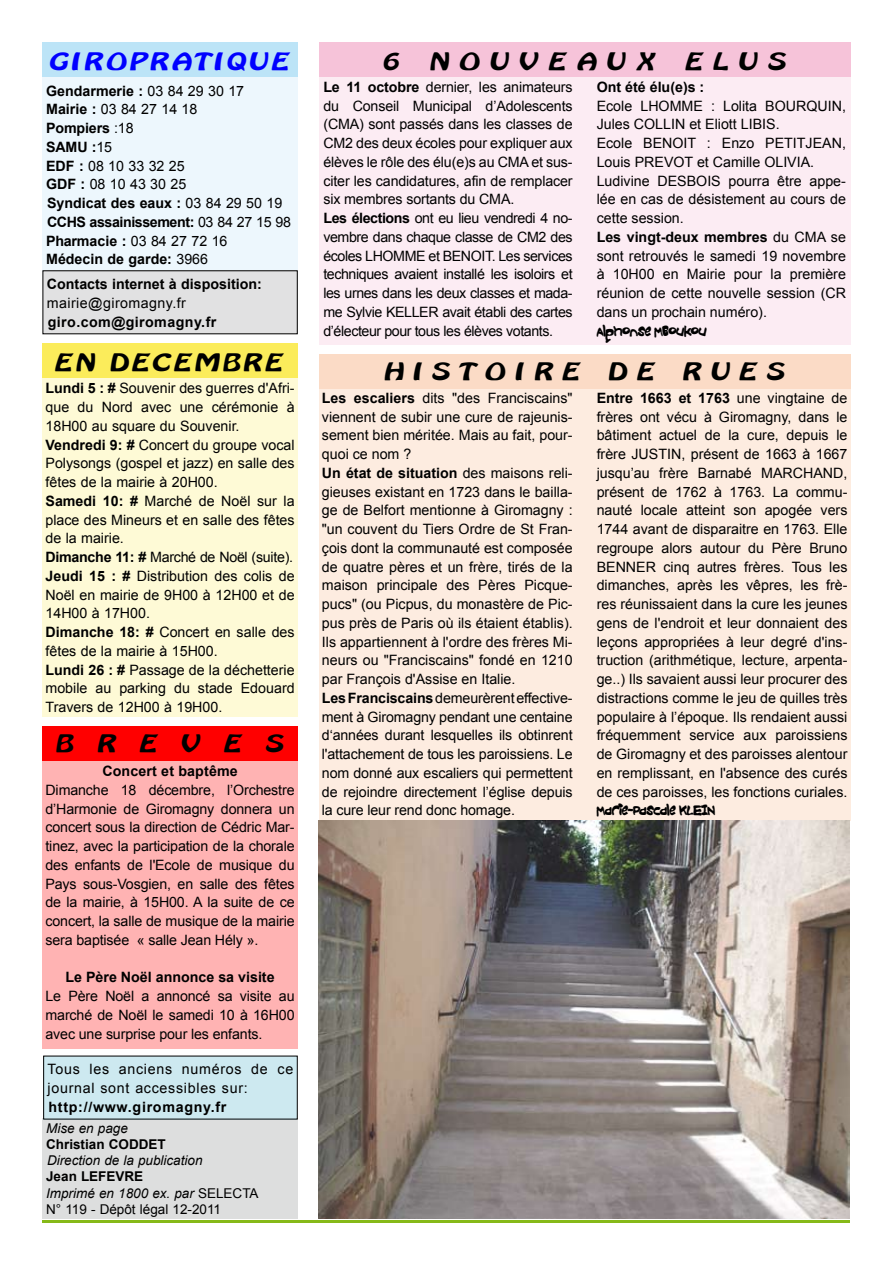
<style>
.page{position:relative;width:893px;height:1263px;background:#fff}
.page>*{position:absolute;margin:0;border:0;box-sizing:border-box;transform-origin:0 0}
.t1{font:21px "BATAVIA";letter-spacing:.54em;color:#000}
.t2{font:21px "BATAVIA";letter-spacing:.5em;color:#000100}
.t3{font:21px "BATAVIA";letter-spacing:.2em;color:#00f}
.t4{font:14.25px/18.8px "Arial";color:#000}
.t5{font:14.25px/18.8px "Arial";letter-spacing:-.03em;color:#000}
.t6{font:700 14.25px/18.8px "Arial";color:#000}
.t7{font:14.25px/18.8px "Arial";letter-spacing:.05em;color:#000}
.t8{font:14.25px "Croobie";color:#000}
.t9{font:700 14.25px "Arial";letter-spacing:.05em;color:#000}
.t10{font:700 14.25px "Arial";letter-spacing:.03em;color:#000}
.t11{font:14.25px "Arial";letter-spacing:.03em;color:#000}
.t12{font:13.5px/16.2px "Arial";color:#000}
.t13{font:italic 13.5px "Arial";color:#000}
.t14{font:700 13.5px "Arial";color:#000}
.s1{font-weight:400}
.s2{font-weight:700}
.s3{font-style:italic}
</style>
<div class="page">
<div style="left:43px;top:76px;width:255px;height:196px;background:#edf7fd"></div>
<div style="left:43px;top:271px;width:254px;height:63px;background:#e1e1e2"></div>
<div style="left:43px;top:1118px;width:255px;height:101px;background:#dddede"></div>
<div style="left:43px;top:43px;width:255px;height:34px;background:#bce4f7"></div>
<div style="left:44px;top:1056px;width:253px;height:63px;background:#cde9f0"></div>
<hr style="left:43px;top:1220px;width:807px;height:3px;background:#86b918">
<div style="left:43px;top:378px;width:255px;height:339px;background:#fefad6"></div>
<div style="left:43px;top:343px;width:255px;height:34px;background:#fbec5b"></div>
<div style="left:43px;top:761px;width:255px;height:287px;background:#ffb3b3"></div>
<div style="left:43px;top:726px;width:255px;height:34px;background:#f00"></div>
<div style="left:319px;top:388px;width:531px;height:433px;background:#fdece0"></div>
<div style="left:319px;top:354px;width:531px;height:34px;background:#fbdbc6"></div>
<img style="left:319px;top:821px;width:531px;height:398px">
<div style="left:319px;top:75px;width:531px;height:270px;background:#fcecf3"></div>
<div style="left:319px;top:43px;width:531px;height:34px;background:#f6c3d9"></div>
<h1 class="t3" style="left:51px;top:46px;width:221px">GIR OPRA TIQUE</h1>
<p class="t6" style="left:46px;top:82px;width:246px">Gendarmerie : <span class="s1">03 84 29 30 17<br></span>Mairie : <span class="s1">03 84 27 14 18<br></span>Pompiers <span class="s1">:18<br></span>SAMU :<span class="s1">15<br></span>EDF : <span class="s1">08 10 33 32 25<br></span>GDF : <span class="s1">08 10 43 30 25<br></span>Syndicat des eaux : <span class="s1">03 84 29 50 19<br></span>CCHS assainissement: <span class="s1">03 84 27 15 98<br></span>Pharmacie : <span class="s1">03 84 27 72 16<br></span>Médecin de garde: <span class="s1">3966</span></p>
<p class="t6" style="left:47px;top:275px;width:216px">Contacts internet à disposition:</p>
<p class="t11" style="left:47px;top:293px;width:141px">mairie@giromagny.fr</p>
<p class="t10" style="left:48px;top:312px;width:170px">giro.com@giromagny.fr</p>
<h1 class="t1" style="left:56px;top:346px;width:210px">EN DE CEMBRE</h1>
<p class="t4" style="left:45px;top:379px;width:251px"><span class="s2">Lundi 5 : #</span> Souvenir des guerres d'Afri&shy;que du Nord avec une cérémonie à<br>18H00 au square du Souvenir.<br><span class="s2">Vendredi 9: #</span> Concert du groupe vocal<br>Polysongs (gospel et jazz) en salle des fêtes de la mairie à 20H00.<br><span class="s2">Samedi 10: #</span> Marché de Noël sur la place des Mineurs et en salle des fêtes de la mairie.<br><span class="s2">Dimanche 11: #</span> Marché de Noël (suite).<br><span class="s2">Jeudi 15 : #</span> Distribution des colis de<br>Noël en mairie de 9H00 à 12H00 et de<br>14H00 à 17H00.<br><span class="s2">Dimanche 18: #</span> Concert en salle des fêtes de la mairie à 15H00.<br><span class="s2">Lundi 26 : #</span> Passage de la déchetterie mobile au parking du stade Edouard<br>Travers de 12H00 à 19H00.</p>
<h1 class="t2" style="left:57px;top:728px;width:73px">B RE</h1>
<h1 class="t2" style="left:182px;top:728px;width:102px">VES</h1>
<p class="t6" style="left:102px;top:762px;width:137px">Concert et baptême</p>
<p class="t4" style="left:45px;top:780px;width:251px;text-align:justify">Dimanche 18 décembre, l’Orchestre d’Harmonie de Giromagny donnera un concert sous la direction de Cédric Mar&shy;tinez, avec la participation de la chorale des enfants de l'Ecole de musique du Pays sous-Vosgien, en salle des fêtes de la mairie, à 15H00. A la suite de ce concert, la salle de musique de la mairie sera baptisée « salle Jean Hély ».</p>
<p class="t6" style="left:66px;top:968px;width:211px">Le Père Noël annonce sa visite</p>
<p class="t4" style="left:45px;top:987px;width:251px;text-align:justify">Le Père Noël a annoncé sa visite au marché de Noël le samedi 10 à 16H00 avec une surprise pour les enfants.</p>
<p class="t7" style="left:48px;top:1060px;width:247px">Tous les anciens numéros de ce journal sont accessibles sur:</p>
<p class="t9" style="left:48px;top:1097px;width:179px">http://www.giromagny.fr</p>
<p class="t13" style="left:46px;top:1119px;width:83px">Mise en page</p>
<p class="t14" style="left:46px;top:1135px;width:121px">Christian CODDET</p>
<p class="t13" style="left:47px;top:1152px;width:157px">Direction de la publication</p>
<p class="t12" style="left:46px;top:1168px;width:214px"><span class="s2">Jean LEFEVRE<br></span><span class="s3">Imprimé en 1800 ex. par</span> SELECTA<br>N° 119 - Dépôt légal 12-2011</p>
<h1 class="t1" style="left:384px;top:46px;width:18px">6</h1>
<h1 class="t1" style="left:431px;top:46px;width:146px">NOUVEAU</h1>
<h1 class="t1" style="left:637px;top:46px;width:20px">X</h1>
<h1 class="t1" style="left:687px;top:46px;width:101px">ELUS</h1>
<p class="t5" style="left:323px;top:78px;width:251px"><span class="s2">Le 11 octobre</span> dernier, les animateurs du Conseil Municipal d’Adolescents (CMA) sont passés dans les classes de CM2 des deux écoles pour expliquer aux élèves le rôle des élu(e)s au CMA et sus&shy;citer les candidatures, afin de remplacer six membres sortants du CMA.<br><span class="s2">Les élections</span> ont eu lieu vendredi 4 no&shy;vembre dans chaque classe de CM2 des écoles LHOMME et BENOIT. Les services techniques avaient installé les isoloirs et les urnes dans les deux classes et mada&shy;me Sylvie KELLER avait établi des cartes d’électeur pour tous les élèves votants.</p>
<p class="t6" style="left:597px;top:78px;width:109px">Ont été élu(e)s :</p>
<p class="t4" style="left:597px;top:96px;width:251px">Ecole LHOMME : Lolita BOURQUIN,<br>Jules COLLIN et Eliott LIBIS.<br>Ecole BENOIT : Enzo PETITJEAN,<br>Louis PREVOT et Camille OLIVIA.<br>Ludivine DESBOIS pourra être appe&shy;lée en cas de désistement au cours de cette session.<br><span class="s2">Les vingt-deux membres</span> du CMA se sont retrouvés le samedi 19 novembre à 10H00 en Mairie pour la première réunion de cette nouvelle session (CR dans un prochain numéro).</p>
<p class="t8" style="left:597px;top:322px;width:111px">Alphonse MBoukou</p>
<h1 class="t2" style="left:385px;top:355px;width:154px">HISTOIRE</h1>
<h1 class="t2" style="left:609px;top:355px;width:25px">DE</h1>
<h1 class="t2" style="left:684px;top:355px;width:26px">RUE</h1>
<h1 class="t2" style="left:768px;top:355px;width:18px">S</h1>
<p class="t4" style="left:322px;top:389px;width:252px"><span class="s2">Les escaliers</span> dits "des Franciscains" viennent de subir une cure de rajeunis&shy;sement bien méritée. Mais au fait, pour&shy;quoi ce nom ?<br><span class="s2">Un état de situation</span> des maisons reli&shy;gieuses existant en 1723 dans le bailla&shy;ge de Belfort mentionne à Giromagny : "un couvent du Tiers Ordre de St Fran&shy;çois dont la communauté est composée de quatre pères et un frère, tirés de la maison principale des Pères Picque&shy;pucs" (ou Picpus, du monastère de Pic&shy;pus près de Paris où ils étaient établis).<br>Ils appartiennent à l'ordre des frères Mi&shy;neurs ou "Franciscains" fondé en 1210 par François d'Assise en Italie.<br><span class="s2">Les Franciscains</span> demeurèrent effective&shy;ment à Giromagny pendant une centaine d‘années durant lesquelles ils obtinrent l'attachement de tous les paroissiens. Le nom donné aux escaliers qui permettent de rejoindre directement l’église depuis la cure leur rend donc homage.</p>
<p class="t4" style="left:597px;top:389px;width:252px;text-align:justify"><span class="s2">Entre 1663 et 1763</span> une vingtaine de frères ont vécu à Giromagny, dans le bâtiment actuel de la cure, depuis le frère JUSTIN, présent de 1663 à 1667 jusqu’au frère Barnabé MARCHAND, présent de 1762 à 1763. La commu&shy;nauté locale atteint son apogée vers 1744 avant de disparaitre en 1763. Elle regroupe alors autour du Père Bruno BENNER cinq autres frères. Tous les dimanches, après les vêpres, les frè&shy;res réunissaient dans la cure les jeunes gens de l'endroit et leur donnaient des leçons appropriées à leur degré d'ins&shy;truction (arithmétique, lecture, arpenta&shy;ge..) Ils savaient aussi leur procurer des distractions comme le jeu de quilles très populaire à l’époque. Ils rendaient aussi fréquemment service aux paroissiens de Giromagny et des paroisses alentour en remplissant, en l'absence des curés de ces paroisses, les fonctions curiales.</p>
<p class="t8" style="left:597px;top:802px;width:120px">Marie-Pascale KLEIN</p>
</div>
